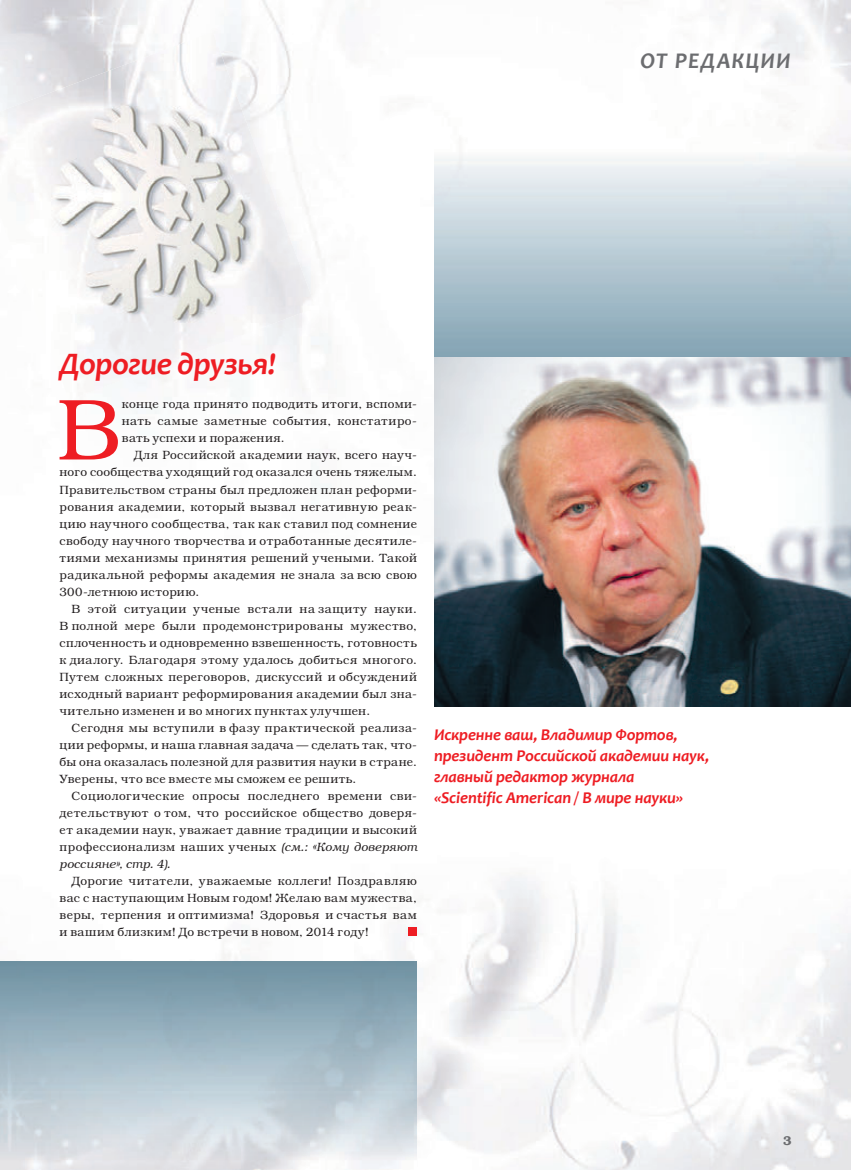
<style>
.page{position:relative;width:851px;height:1170px;background:#fff}
.page>*{position:absolute;margin:0;border:0;box-sizing:border-box;transform-origin:0 0}
.t1{font:300 86.85px "Bookman C";color:#ee1d23}
.t2{font:italic 700 31.5px "Candara";letter-spacing:-.015em;color:#ee1d23}
.t3{font:italic 700 22.5px "Candara";letter-spacing:.045em;color:#6c6d70}
.t4{font:italic 700 16.5px/21px "Candara";letter-spacing:-.01em;color:#ee1d23}
.t5{font:600 12.75px "Bookman C";color:#6c6d70}
.t6{font:300 12px/17px "Bookman C";letter-spacing:.035em;color:#231f20;text-align:justify}
.s1{font-style:italic}
</style>
<div class="page">
<img style="left:0;top:0;width:850px;height:1169px">
<img style="left:434px;top:111px;width:416px;height:246px">
<img style="left:0;top:961px;width:416px;height:208px">
<img style="left:434px;top:357px;width:416px;height:349px">
<img style="left:0;top:32px;width:316px;height:368px">
<div style="left:408px;top:927px;width:9px;height:9px;background:#ee1d23"></div>
<h3 class="t3" style="left:640px;top:47px;width:152px">От РЕДАКцИИ</h3>
<h2 class="t2" style="left:60px;top:345px;width:218px">Дорогие друзья!</h2>
<h1 class="t1" style="left:57px;top:378px;width:66px">В</h1>
<p class="t6" style="left:122px;top:396px;width:296px">конце года принято подводить итоги, вспоми&shy;нать самые заметные события, констатиро&shy;вать успехи и поражения.</p>
<p class="t6" style="left:60px;top:447px;width:359px;text-indent:74px">Для Российской академии наук, всего науч&shy;ного сообщества уходящий год оказался очень тяжелым.<br>Правительством страны был предложен план реформи&shy;рования академии, который вызвал негативную реак&shy;цию научного сообщества, так как ставил под сомнение свободу научного творчества и отработанные десятиле&shy;тиями механизмы принятия решений учеными. Такой радикальной реформы академия не знала за всю свою 300-летнюю историю.</p>
<p class="t6" style="left:60px;top:600px;width:359px;text-indent:12px">В этой ситуации ученые встали на защиту науки.<br>В полной мере были продемонстрированы мужество, сплоченность и одновременно взвешенность, готовность к диалогу. Благодаря этому удалось добиться многого.<br>Путем сложных переговоров, дискуссий и обсуждений исходный вариант реформирования академии был зна&shy;чительно изменен и во многих пунктах улучшен.</p>
<p class="t6" style="left:60px;top:719px;width:359px;text-indent:12px">Сегодня мы вступили в фазу практической реализа&shy;ции реформы, и наша главная задача — сделать так, что&shy;бы она оказалась полезной для развития науки в стране.<br>Уверены, что все вместе мы сможем ее решить.</p>
<p class="t6" style="left:60px;top:787px;width:359px;text-indent:12px">Социологические опросы последнего времени сви&shy;детельствуют о том, что российское общество доверя&shy;ет академии наук, уважает давние традиции и высокий профессионализм наших ученых <span class="s1">(см.: «Кому доверяют россияне», стр. 4).</span></p>
<p class="t6" style="left:60px;top:872px;width:359px;text-indent:12px">Дорогие читатели, уважаемые коллеги! Поздравляю вас с наступающим Новым годом! Желаю вам мужества, веры, терпения и оптимизма! Здоровья и счастья вам и вашим близким! До встречи в новом, 2014 году!</p>
<h3 class="t4" style="left:434px;top:724px;width:277px">Искренне ваш, Владимир Фортов, президент Российской академии наук, главный редактор журнала<br>«Scientific American / В мире науки»</h3>
<p class="t5" style="left:782px;top:1132px;width:10px">3</p>
</div>
